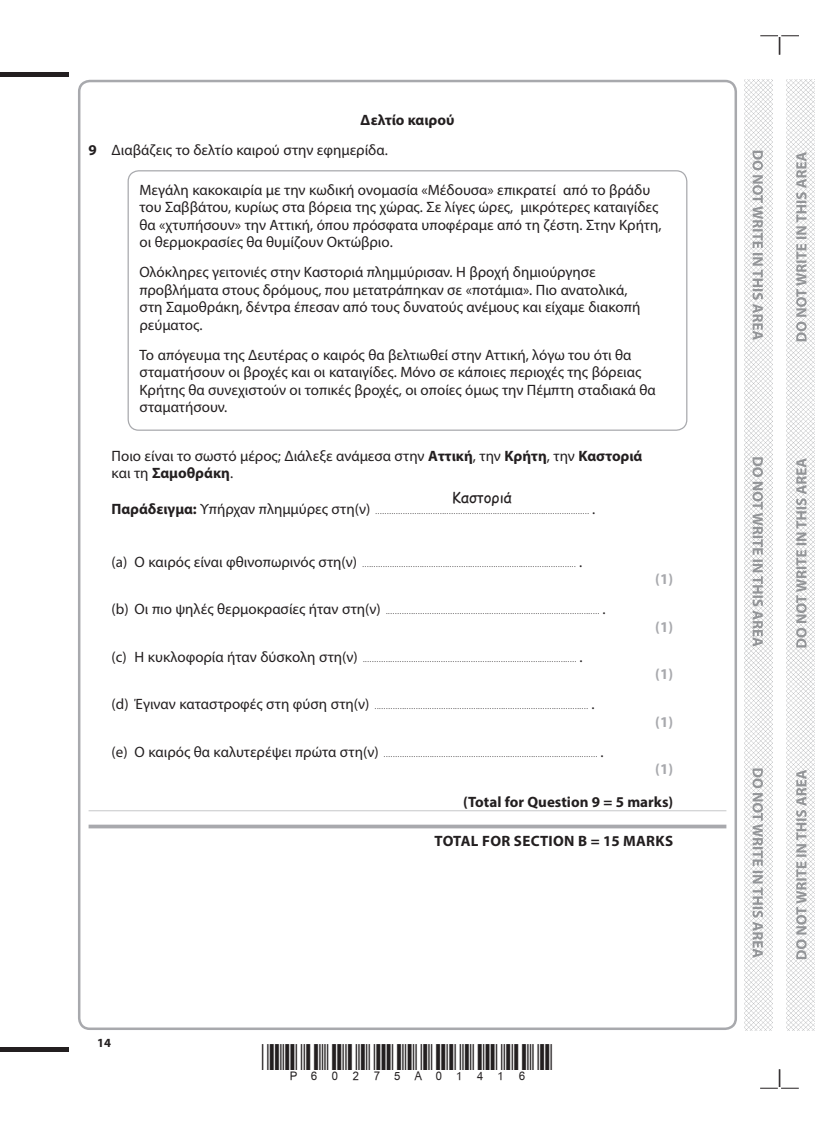
<style>
.page{position:relative;width:815px;height:1124px;background:#fff}
.page>*{position:absolute;margin:0;border:0;box-sizing:border-box;transform-origin:0 0}
.t1{font:15px/17.5px "Myriad Pro";color:#231f20}
.t2{font:700 15px "Myriad Pro";color:#231f20}
.t3{font:700 15px "Myriad Pro";letter-spacing:.02em;color:#231f20}
.t4{font:700 15px "Myriad Pro";color:#a8a9ad}
.t5{font:15px "Comic Sans MS";color:#231f20}
.t6{font:700 12.5px "Myriad Pro";color:#231f20}
.t7{font:7.5px "Myriad Pro";color:#231f20}
.s1{font-weight:700}
.s2{font-weight:700;font-size:15px}
.s3{font-size:15px}
</style>
<div class="page">
<img style="left:787px;top:80px;width:28px;height:949px">
<div style="left:0;top:72px;width:69px;height:5px;background:#231f20"></div>
<hr style="left:0;top:1047px;width:69px;height:4px;background:#231f20">
<svg style="left:760px;top:35px;width:39px;height:20px"></svg>
<svg style="left:760px;top:1069px;width:39px;height:19px"></svg>
<img style="left:744px;top:80px;width:28px;height:949px">
<svg style="left:752px;top:151px;width:11px;height:806px"></svg>
<svg style="left:796px;top:152px;width:11px;height:806px"></svg>
<hr style="left:89px;top:810px;width:637px;height:1px;background:#d1d2d4">
<svg style="left:89px;top:824px;width:637px;height:4px;background:#b6b6ba"></svg>
<div style="left:128px;top:170px;width:559px;height:261px;border:1px solid #a8a9ad;border-radius:11px"></div>
<h1 class="t1" style="left:89px;top:105px;width:367px;line-height:30px;text-indent:272px"><span class="s1">Δελτίο καιρού<br>9</span> Διαβάζεις το δελτίο καιρού στην εφημερίδα.</h1>
<p class="t1" style="left:139px;top:181px;width:524px">Μεγάλη κακοκαιρία με την κωδική ονομασία «Μέδουσα» επικρατεί από το βράδυ του Σαββάτου, κυρίως στα βόρεια της χώρας. Σε λίγες ώρες, μικρότερες καταιγίδες θα «χτυπήσουν» την Αττική, όπου πρόσφατα υποφέραμε από τη ζέστη. Στην Κρήτη, οι θερμοκρασίες θα θυμίζουν Οκτώβριο.</p>
<h1 class="t1" style="left:139px;top:263px;width:502px">Ολόκληρες γειτονιές στην Καστοριά πλημμύρισαν. Η βροχή δημιούργησε προβλήματα στους δρόμους, που μετατράπηκαν σε «ποτάμια». Πιο ανατολικά, στη Σαμοθράκη, δέντρα έπεσαν από τους δυνατούς ανέμους και είχαμε διακοπή ρεύματος.</h1>
<p class="t1" style="left:139px;top:346px;width:518px">Το απόγευμα της Δευτέρας ο καιρός θα βελτιωθεί στην Αττική, λόγω του ότι θα σταματήσουν οι βροχές και οι καταιγίδες. Μόνο σε κάποιες περιοχές της βόρειας Κρήτης θα συνεχιστούν οι τοπικές βροχές, οι οποίες όμως την Πέμπτη σταδιακά θα σταματήσουν.</p>
<h1 class="t1" style="left:112px;top:447px;width:532px">Ποιο είναι το σωστό μέρος; Διάλεξε ανάμεσα στην <span class="s1">Αττική</span>, την <span class="s1">Κρήτη</span>, την <span class="s1">Καστοριά </span>και τη <span class="s1">Σαμοθράκη</span>.</h1>
<p class="t7" style="left:112px;top:507px;width:485px"><span class="s2">Παράδειγμα:</span> <span class="s3">Υπήρχαν πλημμύρες στη(ν)</span> ............................................................................................. <span class="s3">.</span></p>
<p class="t7" style="left:112px;top:560px;width:472px"><span class="s3">(a) Ο καιρός είναι φθινοπωρινός στη(ν)</span> ............................................................................................. <span class="s3">.</span></p>
<h1 class="t4" style="left:655px;top:569px;width:20px">(1)</h1>
<p class="t7" style="left:112px;top:607px;width:496px"><span class="s3">(b) Οι πιο ψηλές θερμοκρασίες ήταν στη(ν)</span> ............................................................................................. <span class="s3">.</span></p>
<h1 class="t4" style="left:655px;top:616px;width:20px">(1)</h1>
<p class="t7" style="left:112px;top:654px;width:473px"><span class="s3">(c) Η κυκλοφορία ήταν δύσκολη στη(ν)</span> ............................................................................................. <span class="s3">.</span></p>
<h1 class="t4" style="left:655px;top:664px;width:20px">(1)</h1>
<p class="t7" style="left:112px;top:702px;width:484px"><span class="s3">(d) Έγιναν καταστροφές στη φύση στη(ν)</span> ............................................................................................. <span class="s3">.</span></p>
<h1 class="t4" style="left:655px;top:711px;width:20px">(1)</h1>
<p class="t7" style="left:112px;top:749px;width:494px"><span class="s3">(e) Ο καιρός θα καλυτερέψει πρώτα στη(ν)</span> ............................................................................................. <span class="s3">.</span></p>
<h1 class="t4" style="left:655px;top:759px;width:20px">(1)</h1>
<h1 class="t2" style="left:463px;top:791px;width:212px">(Total for Question 9 = 5 marks)</h1>
<h1 class="t3" style="left:435px;top:831px;width:240px">TOTAL FOR SECTION B = 15 MARKS</h1>
<h1 class="t5" style="left:452px;top:486px;width:62px">Καστοριά</h1>
<h2 class="t6" style="left:97px;top:1033px;width:15px">14</h2>
</div>
